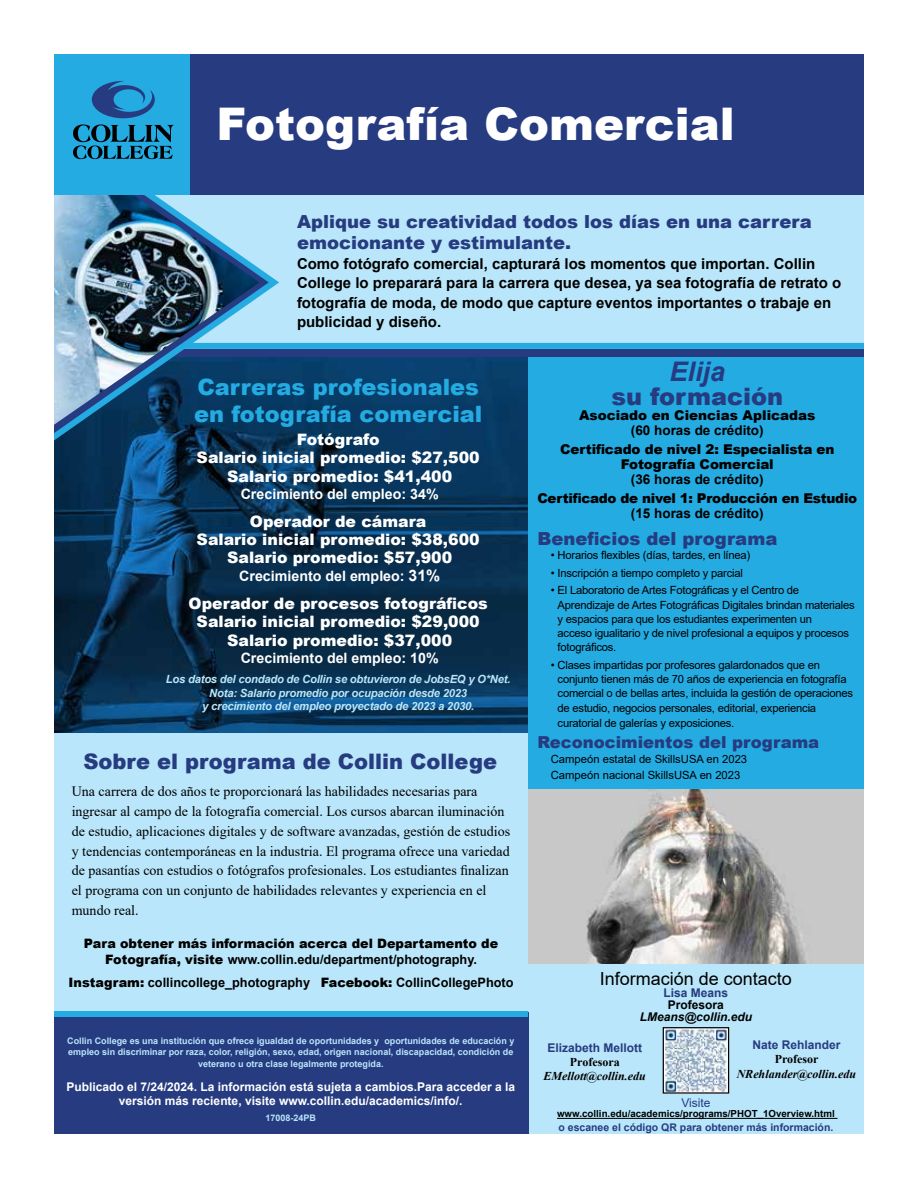
<style>
.page{position:relative;width:918px;height:1188px;background:#fff}
.page>*{position:absolute;margin:0;border:0;box-sizing:border-box;transform-origin:0 0}
.t1{font:900 45px "Arial";color:#fff}
.t2{font:italic 700 27px "Arial";color:#263b80}
.t3{font:900 24px "Arial";color:#263b80}
.t4{font:900 22.5px/27px "Arial";color:#24abe2}
.t5{font:900 21.3px "Arial";color:#263b80}
.t6{font:900 18px/21px "Arial";color:#263b80}
.t7{font:18px "Arial";color:#000}
.t8{font:900 16.5px "Arial";color:#263b80}
.t9{font:900 15.75px/18.5px "Arial";color:#fff;text-align:center}
.t10{font:700 15px/19.5px "Arial";color:#000}
.t11{font:14.25px/19.8px "Times New Roman";color:#000}
.t12{font:700 14.25px "Arial";color:#fff}
.t13{font:900 13.5px/15px "Arial";letter-spacing:-.01em;color:#000;text-align:center}
.t14{font:700 13.5px "Arial";color:#000}
.t15{font:900 12.9px/16px "Arial";color:#000;text-align:center}
.t16{font:700 12.9px "Arial";color:#000}
.t17{font:700 12px/13.5px "Arial";color:#fff;text-align:center}
.t18{font:italic 700 12px "Times New Roman";color:#000}
.t19{font:700 12px "Arial";color:#263b80}
.t20{font:700 12px "Times New Roman";color:#000}
.t21{font:italic 700 12px "Arial";color:#000}
.t22{font:700 12px "Arial";color:#000}
.t23{font:12px "Arial";color:#263b80}
.t24{font:11.25px/14.2px "Arial";letter-spacing:-.02em;color:#000}
.t25{font:italic 700 11.25px/13.5px "Arial";letter-spacing:-.02em;color:#b9e6fa;text-align:center}
.t26{font:11.25px/16.4px "Arial";color:#000}
.t27{font:700 10.5px "Arial";color:#263b80}
.t28{font:700 9.75px "Arial";color:#000}
.t29{font:700 9px/11.2px "Arial";color:#b9e6fa;text-align:center}
.s1{font-size:15.75px}
.s2{font-weight:700}
.s3{font-weight:900}
</style>
<div class="page">
<div style="left:528px;top:940px;width:336px;height:194px;background:#b9e6fa"></div>
<div style="left:54px;top:726px;width:474px;height:286px;background:#b9e6fa"></div>
<div style="left:54px;top:159px;width:810px;height:192px;background:#b9e6fa"></div>
<img style="left:54px;top:356px;width:474px;height:377px">
<div style="left:528px;top:356px;width:336px;height:433px;background:#24abe2"></div>
<img style="left:528px;top:789px;width:336px;height:175px">
<div style="left:54px;top:1012px;width:474px;height:122px;background:#263b80"></div>
<div style="left:54px;top:1011px;width:474px;height:6px;background:#24abe2"></div>
<img style="left:665px;top:1029px;width:62px;height:63px">
<div style="left:663px;top:1027px;width:66px;height:67px;border:1px solid #000"></div>
<hr style="left:557px;top:1118px;width:281px;height:1px;background:#000">
<div style="left:79px;top:343px;width:785px;height:6px;background:#24abe2"></div>
<div style="left:57px;top:349px;width:807px;height:7px;background:#263b80"></div>
<svg style="left:54px;top:194px;width:228px;height:262px"></svg>
<img style="left:54px;top:194px;width:206px;height:239px">
<div style="left:54px;top:54px;width:140px;height:140px;background:#24abe2"></div>
<div style="left:190px;top:54px;width:674px;height:140px;background:#263b80"></div>
<svg style="left:92px;top:81px;width:63px;height:37px"></svg>
<svg style="left:73px;top:124px;width:101px;height:35px"></svg>
<h1 class="t1" style="left:217px;top:91px;width:520px">Fotografía Comercial</h1>
<h3 class="t6" style="left:297px;top:211px;width:516px">Aplique su creatividad todos los días en una carrera emocionante y estimulante.</h3>
<p class="t10" style="left:297px;top:254px;width:546px">Como fotógrafo comercial, capturará los momentos que importan. Collin College lo preparará para la carrera que desea, ya sea fotografía de retrato o fotografía de moda, de modo que capture eventos importantes o trabaje en publicidad y diseño.</p>
<h3 class="t4" style="left:194px;top:372px;width:290px">Carreras profesionales en fotografía comercial</h3>
<h3 class="t9" style="left:197px;top:430px;width:285px">Fotógrafo<br>Salario inicial promedio: $27,500<br>Salario promedio: $41,400</h3>
<p class="t12" style="left:241px;top:484px;width:199px">Crecimiento del empleo: 34%</p>
<h3 class="t9" style="left:197px;top:512px;width:285px;line-height:18px">Operador de cámara<br>Salario inicial promedio: $38,600<br>Salario promedio: $57,900</h3>
<p class="t12" style="left:239px;top:566px;width:202px">Crecimiento del empleo: <span class="s1">31%</span></p>
<h3 class="t9" style="left:189px;top:594px;width:301px">Operador de procesos fotográficos<br>Salario inicial promedio: $29,000<br>Salario promedio: $37,000</h3>
<p class="t12" style="left:241px;top:648px;width:199px">Crecimiento del empleo: 10%</p>
<p class="t25" style="left:166px;top:673px;width:346px">Los datos del condado de Collin se obtuvieron de JobsEQ y O*Net.<br>Nota: Salario promedio por ocupación desde 2023<br>y crecimiento del empleo proyectado de 2023 a 2030.</p>
<h3 class="t5" style="left:83px;top:746px;width:415px">Sobre el programa de Collin College</h3>
<p class="t11" style="left:72px;top:781px;width:440px">Una carrera de dos años te proporcionará las habilidades necesarias para ingresar al campo de la fotografía comercial. Los cursos abarcan iluminación de estudio, aplicaciones digitales y de software avanzadas, gestión de estudios y tendencias contemporáneas en la industria. El programa ofrece una variedad de pasantías con estudios o fotógrafos profesionales. Los estudiantes finalizan el programa con un conjunto de habilidades relevantes y experiencia en el mundo real.</p>
<p class="t15" style="left:84px;top:935px;width:416px">Para obtener más información acerca del Departamento de<br>Fotografía, visite <span class="s2">www.collin.edu/department/photography.</span></p>
<p class="t16" style="left:69px;top:973px;width:447px"><span class="s3">Instagram:</span> collincollege_photography <span class="s3">Facebook:</span> CollinCollegePhoto</p>
<p class="t29" style="left:67px;top:1035px;width:449px">Collin College es una institución que ofrece igualdad de oportunidades y oportunidades de educación y empleo sin discriminar por raza, color, religión, sexo, edad, origen nacional, discapacidad, condición de veterano u otra clase legalmente protegida.</p>
<p class="t17" style="left:66px;top:1080px;width:450px">Publicado el 7/24/2024. La información está sujeta a cambios.Para acceder a la versión más reciente, visite www.collin.edu/academics/info/.</p>
<p class="t29" style="left:266px;top:1112px;width:52px">17008-24PB</p>
<h2 class="t2" style="left:670px;top:353px;width:57px">Elija</h2>
<h3 class="t3" style="left:612px;top:379px;width:173px">su formación</h3>
<p class="t13" style="left:579px;top:407px;width:238px">Asociado en Ciencias Aplicadas</p>
<p class="t14" style="left:631px;top:421px;width:134px">(60 horas de crédito)</p>
<p class="t13" style="left:560px;top:441px;width:276px">Certificado de nivel 2: Especialista en<br>Fotografía Comercial</p>
<p class="t14" style="left:631px;top:470px;width:134px">(36 horas de crédito)</p>
<p class="t13" style="left:537px;top:491px;width:321px">Certificado de nivel 1: Producción en Estudio</p>
<p class="t14" style="left:631px;top:504px;width:134px">(15 horas de crédito)</p>
<h3 class="t6" style="left:537px;top:528px;width:241px">Beneficios del programa</h3>
<p class="t24" style="left:551px;top:548px;width:201px">• Horarios flexibles (días, tardes, en línea)</p>
<p class="t24" style="left:551px;top:566px;width:194px">• Inscripción a tiempo completo y parcial</p>
<p class="t24" style="left:558px;top:583px;width:299px;text-indent:-7px">• El Laboratorio de Artes Fotográficas y el Centro de Aprendizaje de Artes Fotográficas Digitales brindan materiales y espacios para que los estudiantes experimenten un<br>acceso igualitario y de nivel profesional a equipos y procesos fotográficos.</p>
<p class="t24" style="left:558px;top:658px;width:297px;text-indent:-7px">• Clases impartidas por profesores galardonados que en conjunto tienen más de 70 años de experiencia en fotografía comercial o de bellas artes, incluida la gestión de operaciones de estudio, negocios personales, editorial, experiencia curatorial de galerías y exposiciones.</p>
<h3 class="t8" style="left:537px;top:730px;width:283px">Reconocimientos del programa</h3>
<p class="t26" style="left:551px;top:751px;width:198px">Campeón estatal de SkillsUSA en 2023<br>Campeón nacional SkillsUSA en 2023</p>
<h3 class="t7" style="left:600px;top:967px;width:194px">Información de contacto</h3>
<p class="t19" style="left:664px;top:984px;width:66px">Lisa Means</p>
<p class="t22" style="left:668px;top:996px;width:58px">Profesora</p>
<p class="t21" style="left:640px;top:1009px;width:114px">LMeans@collin.edu</p>
<p class="t19" style="left:547px;top:1039px;width:96px">Elizabeth Mellott</p>
<p class="t20" style="left:570px;top:1053px;width:51px">Profesora</p>
<p class="t18" style="left:544px;top:1068px;width:104px">EMellott@collin.edu</p>
<p class="t19" style="left:752px;top:1037px;width:90px">Nate Rehlander</p>
<p class="t20" style="left:775px;top:1051px;width:45px">Profesor</p>
<p class="t18" style="left:737px;top:1065px;width:121px">NRehlander@collin.edu</p>
<p class="t23" style="left:681px;top:1094px;width:31px">Visite</p>
<p class="t28" style="left:557px;top:1107px;width:279px">www.collin.edu/academics/programs/PHOT_1Overview.html</p>
<p class="t27" style="left:559px;top:1120px;width:276px">o escanee el código QR para obtener más información.</p>
</div>
